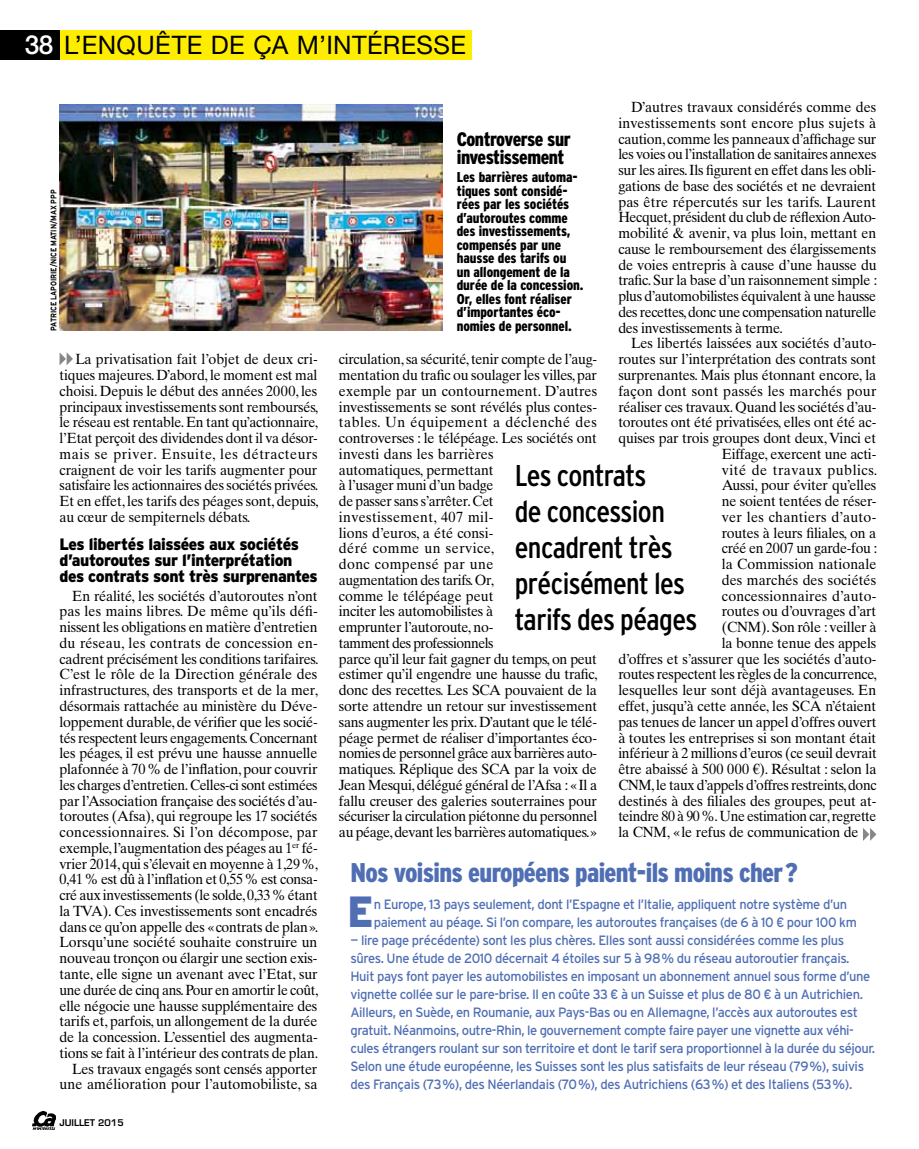
<style>
.page{position:relative;width:919px;height:1149px;background:#fff}
.page>*{position:absolute;margin:0;border:0;box-sizing:border-box;transform-origin:0 0}
.t1{font:900 43.5px "Interstate";color:#4f6eb4;scale:.9 1}
.t2{font:condensed 30px/36px "Interstate";letter-spacing:-.02em;color:#000}
.t3{font:900 condensed 27px "Interstate";letter-spacing:-.025em;color:#4f6eb4}
.t4{font:25.5px "Helvetica Neue LT Std";letter-spacing:.015em;color:#000}
.t5{font:900 condensed 19.5px/18.8px "Interstate";letter-spacing:-.03em;color:#000}
.t6{font:900 16.5px/15.8px "Interstate";letter-spacing:-.025em;color:#000;scale:.95 1}
.t7{font:14.7px/15.8px "Times Ten LT Std";letter-spacing:-.015em;color:#000;text-align:justify;scale:.96 1}
.t8{font:14.7px/15.8px "Times Ten LT Std";letter-spacing:-.015em;color:#000;scale:.95 1}
.t9{font:14.7px "Times Ten LT Std";letter-spacing:-.015em;color:#000;scale:.94 1}
.t10{font:14.7px "Times Ten LT Std";letter-spacing:.02em;color:#000;scale:.96 1}
.t11{font:14.7px "Times Ten LT Std";letter-spacing:.005em;color:#000;scale:.96 1}
.t12{font:14.7px "Times Ten LT Std";letter-spacing:.015em;color:#000;scale:.96 1}
.t13{font:14.7px "Times Ten LT Std";letter-spacing:.04em;color:#000;scale:.96 1}
.t14{font:900 condensed 14.25px/13.5px "Interstate";letter-spacing:-.005em;color:#000}
.t15{font:13.5px/18px "Interstate";letter-spacing:-.03em;color:#4f6eb4;scale:.96 1}
.t16{font:600 9px "Eurostile LT Std";color:#000}
.t17{font:700 8.1px "Interstate";letter-spacing:-.01em;color:#000;scale:.85 1}
.s1{font-weight:500;font-size:26.25px;color:#fff}
</style>
<div class="page">
<img style="left:60px;top:105px;width:382px;height:225px">
<svg style="left:863px;top:828px;width:13px;height:12px"></svg>
<svg style="left:60px;top:352px;width:13px;height:13px"></svg>
<div style="left:59px;top:30px;width:413px;height:30px;background:#ffed00"></div>
<div style="left:0;top:30px;width:59px;height:30px;background:#000"></div>
<img style="left:32px;top:1111px;width:23px;height:18px">
<h3 class="t4" style="left:25px;top:30px;width:442px"><span class="s1">38</span> L’ENQUÊTE DE ÇA M’INTÉRESSE</h3>
<p class="t17" style="left:49px;top:330px;width:167px;rotate:-90deg">Patrice Lapoiri e/nice matin/max ppp</p>
<p class="t7" style="left:60px;top:351px;width:271px;text-indent:16px">La privatisation fait l’objet de deux cri&shy;tiques majeures. D’abord, le moment est mal choisi. Depuis le début des années 2000, les principaux investissements sont remboursés, le réseau est rentable. En tant qu’actionnaire, l’Etat perçoit des dividendes dont il va désor&shy;mais se priver. Ensuite, les détracteurs craignent de voir les tarifs augmenter pour satisfaire les actionnaires des sociétés privées.<br>Et en effet, les tarifs des péages sont, depuis, au cœur de sempiternels débats.</p>
<p class="t6" style="left:60px;top:536px;width:273px">Les libertés laissées aux sociétés d’autoroutes sur l’interprétation des contrats sont très surprenantes</p>
<p class="t7" style="left:60px;top:587px;width:271px;text-align:right">En réalité, les sociétés d’autoroutes n’ont pas les mains libres. De même qu’ils défi&shy;nissent les obligations en matière d’entretien du réseau, les contrats de concession en&shy;cadrent précisément les conditions tarifaires.<br>C’est le rôle de la Direction générale des infrastructures, des transports et de la mer, désormais rattachée au ministère du Déve&shy;loppement durable, de vérifier que les socié&shy;tés respectent leurs engagements. Concernant les péages, il est prévu une hausse annuelle plafonnée à 70% de l’inflation, pour couvrir les charges d’entretien. Celles-ci sont estimées par l’Association française des sociétés d’au&shy;toroutes (Afsa), qui regroupe les 17 sociétés concessionnaires. Si l’on décompose, par exemple, l’augmentation des péages au 1<sup>er</sup> fé&shy;vrier 2014, qui s’élevait en moyenne à 1,29%, 0,41% est dû à l’inflation et 0,55% est consa&shy;cré aux investissements (le solde, 0,33% étant la TVA). Ces investissements sont encadrés dans ce qu’on appelle des «contrats de plan».<br>Lorsqu’une société souhaite construire un nouveau tronçon ou élargir une section exis&shy;tante, elle signe un avenant avec l’Etat, sur une durée de cinq ans. Pour en amortir le coût, elle négocie une hausse supplémentaire des tarifs et, parfois, un allongement de la durée de la concession. L’essentiel des augmenta&shy;tions se fait à l’intérieur des contrats de plan.<br>Les travaux engagés sont censés apporter une amélioration pour l’automobiliste, sa</p>
<p class="t16" style="left:60px;top:1117px;width:66px">JUILLET 2015</p>
<p class="t7" style="left:618px;top:99px;width:271px;text-indent:13px">D’autres travaux considérés comme des investissements sont encore plus sujets à caution, comme les panneaux d’affichage sur les voies ou l’installation de sanitaires annexes sur les aires. Ils figurent en effet dans les obli&shy;gations de base des sociétés et ne devraient pas être répercutés sur les tarifs. Laurent Hecquet, président du club de réflexion Auto&shy;mobilité &amp; avenir, va plus loin, mettant en cause le remboursement des élargissements de voies entrepris à cause d’une hausse du trafic. Sur la base d’un raisonnement simple : plus d’automobilistes équivalent à une hausse des recettes, donc une compensation naturelle des investissements à terme.</p>
<p class="t7" style="left:631px;top:335px;width:257px">Les libertés laissées aux sociétés d’auto-</p>
<p class="t7" style="left:618px;top:351px;width:270px">routes sur l’interprétation des contrats sont</p>
<p class="t7" style="left:618px;top:367px;width:270px">surprenantes. Mais plus étonnant encore, la</p>
<p class="t10" style="left:618px;top:382px;width:270px">façon dont sont passés les marchés pour</p>
<p class="t7" style="left:618px;top:398px;width:270px">réaliser ces travaux. Quand les sociétés d’au-</p>
<p class="t7" style="left:618px;top:414px;width:270px">toroutes ont été privatisées, elles ont été ac-</p>
<p class="t7" style="left:618px;top:430px;width:270px">quises par trois groupes dont deux, Vinci et</p>
<p class="t7" style="left:721px;top:445px;width:162px">Eiffage, exercent une acti-</p>
<p class="t13" style="left:721px;top:460px;width:163px">vité de travaux publics.</p>
<p class="t7" style="left:721px;top:477px;width:162px">Aussi, pour éviter qu’elles</p>
<p class="t7" style="left:721px;top:493px;width:162px">ne soient tentées de réser-</p>
<p class="t10" style="left:721px;top:508px;width:162px">ver les chantiers d’auto-</p>
<p class="t7" style="left:721px;top:524px;width:162px">routes à leurs filiales, on a</p>
<p class="t8" style="left:721px;top:540px;width:165px">créé en 2007 un garde-fou :</p>
<p class="t11" style="left:721px;top:555px;width:162px">la Commission nationale</p>
<p class="t11" style="left:721px;top:571px;width:162px">des marchés des sociétés</p>
<p class="t12" style="left:721px;top:586px;width:162px">concessionnaires d’auto-</p>
<p class="t7" style="left:721px;top:603px;width:162px">routes ou d’ouvrages d’art</p>
<p class="t7" style="left:721px;top:619px;width:162px">(CNM). Son rôle : veiller à</p>
<p class="t7" style="left:721px;top:634px;width:162px">la bonne tenue des appels</p>
<p class="t7" style="left:618px;top:650px;width:270px">d’offres et s’assurer que les sociétés d’auto-</p>
<p class="t8" style="left:618px;top:666px;width:274px">routes respectent les règles de la concurrence,</p>
<p class="t7" style="left:618px;top:682px;width:270px">lesquelles leur sont déjà avantageuses. En</p>
<p class="t7" style="left:618px;top:697px;width:270px">effet, jusqu’à cette année, les SCA n’étaient</p>
<p class="t8" style="left:618px;top:713px;width:273px">pas tenues de lancer un appel d’offres ouvert</p>
<p class="t7" style="left:618px;top:729px;width:270px">à toutes les entreprises si son montant était</p>
<p class="t8" style="left:618px;top:745px;width:273px">inférieur à 2 millions d’euros (ce seuil devrait</p>
<p class="t7" style="left:618px;top:760px;width:270px">être abaissé à 500 000 €). Résultat : selon la</p>
<p class="t9" style="left:618px;top:775px;width:276px">CNM, le taux d’appels d’offres restreints, donc</p>
<p class="t7" style="left:618px;top:792px;width:270px">destinés à des filiales des groupes, peut at-</p>
<p class="t9" style="left:618px;top:807px;width:276px">teindre 80 à 90%. Une estimation car, regrette</p>
<p class="t7" style="left:618px;top:823px;width:252px">la CNM, «le refus de communication de</p>
<h3 class="t5" style="left:456px;top:129px;width:115px">Controverse sur investissement</h3>
<p class="t14" style="left:456px;top:170px;width:128px">Les barrières automa&shy;tiques sont considé&shy;rées par les sociétés d’autoroutes comme des investissements, compensés par une hausse des tarifs ou<br>un allongement de la durée de la concession.<br>Or, elles font réaliser d’importantes éco&shy;nomies de personnel.</p>
<p class="t8" style="left:339px;top:351px;width:274px">circulation, sa sécurité, tenir compte de l’aug&shy;mentation du trafic ou soulager les villes, par exemple par un contournement. D’autres investissements se sont révélés plus contes&shy;tables. Un équipement a déclenché des controverses : le télépéage. Les sociétés ont investi dans les barrières<br>automatiques, permettant<br>à l’usager muni d’un badge<br>de passer sans s’arrêter. Cet<br>investissement, 407 mil-<br>lions d’euros, a été consi-<br>déré comme un service,<br>donc compensé par une<br>augmentation des tarifs. Or,<br>comme le télépéage peut<br>inciter les automobilistes à<br>emprunter l’autoroute, no-<br>tamment des professionnels<br>parce qu’il leur fait gagner du temps, on peut estimer qu’il engendre une hausse du trafic, donc des recettes. Les SCA pouvaient de la sorte attendre un retour sur investissement sans augmenter les prix. D’autant que le télé&shy;péage permet de réaliser d’importantes éco&shy;nomies de personnel grâce aux barrières auto&shy;matiques. Réplique des SCA par la voix de Jean Mesqui, délégué général de l’Afsa : «Il a fallu creuser des galeries souterraines pour sécuriser la circulation piétonne du personnel au péage, devant les barrières automatiques.»</p>
<h2 class="t2" style="left:514px;top:457px;width:184px">Les contrats<br>de concession encadrent très précisément les tarifs des péages</h2>
<h3 class="t3" style="left:350px;top:856px;width:449px">Nos voisins européens paient-ils moins cher?</h3>
<h1 class="t1" style="left:347px;top:884px;width:31px">E</h1>
<p class="t15" style="left:374px;top:894px;width:504px">n Europe, 13 pays seulement, dont l’Espagne et l’Italie, appliquent notre système d’un paiement au péage. Si l’on compare, les autoroutes françaises (de 6 à 10 € pour 100 km</p>
<p class="t15" style="left:350px;top:930px;width:548px">— lire page précédente) sont les plus chères. Elles sont aussi considérées comme les plus sûres. Une étude de 2010 décernait 4 étoiles sur 5 à 98% du réseau autoroutier français.<br>Huit pays font payer les automobilistes en imposant un abonnement annuel sous forme d’une vignette collée sur le pare-brise. Il en coûte 33 € à un Suisse et plus de 80 € à un Autrichien.<br>Ailleurs, en Suède, en Roumanie, aux Pays-Bas ou en Allemagne, l’accès aux autoroutes est gratuit. Néanmoins, outre-Rhin, le gouvernement compte faire payer une vignette aux véhi&shy;cules étrangers roulant sur son territoire et dont le tarif sera proportionnel à la durée du séjour.<br>Selon une étude européenne, les Suisses sont les plus satisfaits de leur réseau (79%), suivis des Français (73%), des Néerlandais (70%), des Autrichiens (63%) et des Italiens (53%).</p>
</div>
